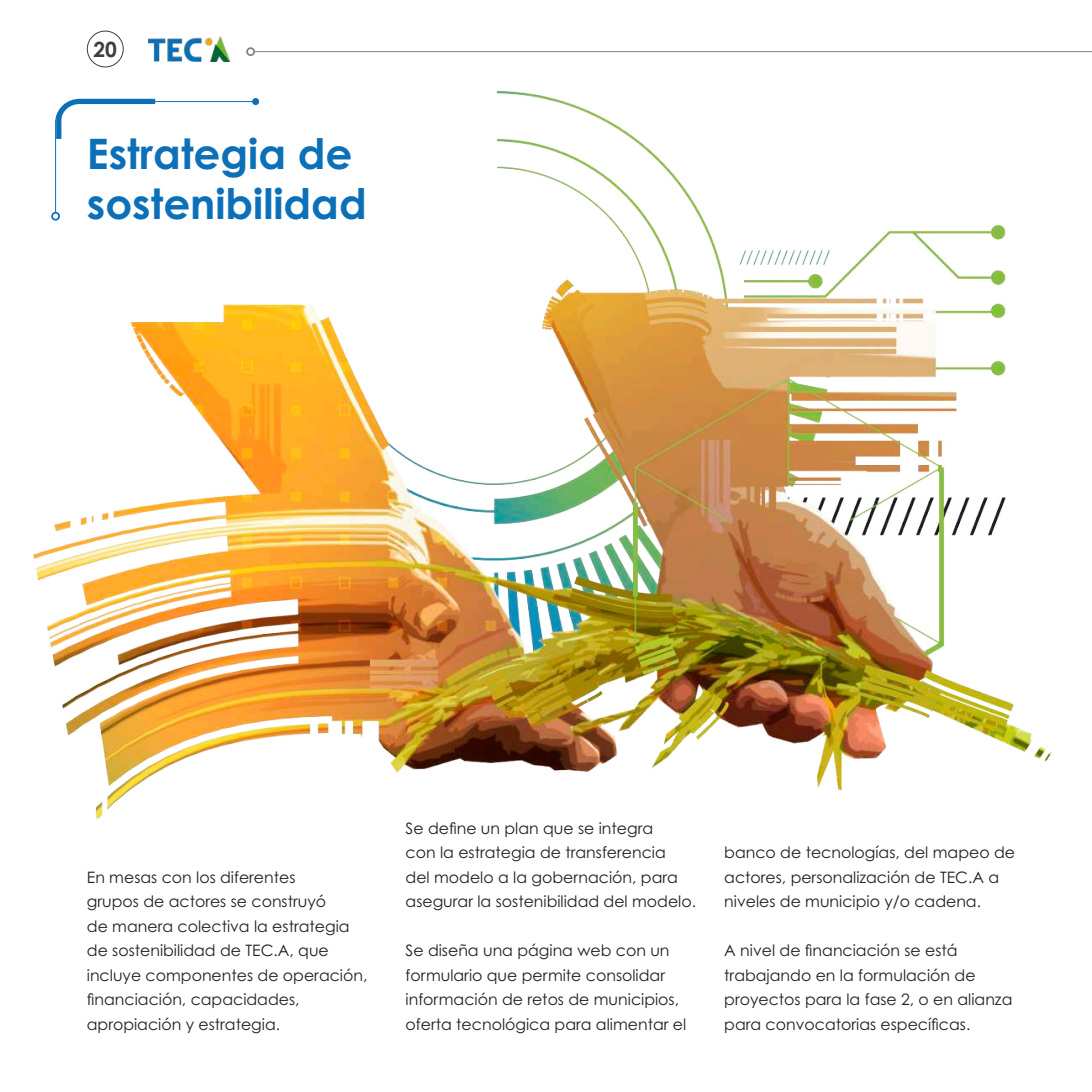
<style>
.page{position:relative;width:1092px;height:1092px;background:#fff}
.page>*{position:absolute;margin:0;border:0;box-sizing:border-box;transform-origin:0 0}
.t1{font:700 42px/50.4px "Century Gothic Pro";color:#0c70b9}
.t2{font:700 21px "Century Gothic Pro";color:#3e3e3f}
.t3{font:15.75px/24.5px "Century Gothic Pro";color:#231f20}
</style>
<div class="page">
<img style="left:33px;top:30px;width:1058px;height:790px">
<hr style="left:254px;top:51px;width:837px;height:1px;background:#808285">
<div style="left:246px;top:47px;width:9px;height:9px;border:2px solid #808285;border-radius:50%"></div>
<div style="left:51px;top:212px;width:9px;height:8px;border:2px solid #0c70b9;border-radius:50%"></div>
<div style="left:252px;top:98px;width:7px;height:7px;background:#0c70b9;border-radius:50%"></div>
<svg style="left:54px;top:96px;width:202px;height:118px"></svg>
<div style="left:87px;top:31px;width:37px;height:36px;border:1px solid #3e3e3f;border-radius:50%"></div>
<img style="left:148px;top:37px;width:82px;height:24px">
<h2 class="t2" style="left:93px;top:36px;width:25px">20</h2>
<h1 class="t1" style="left:87px;top:128px;width:281px">Estrategia de sostenibilidad</h1>
<p class="t3" style="left:87px;top:864px;width:282px">En mesas con los diferentes<br>grupos de actores se construyó<br>de manera colectiva la estrategia de sostenibilidad de TEC.A, que incluye componentes de operación, financiación, capacidades, apropiación y estrategia.</p>
<p class="t3" style="left:405px;top:815px;width:292px">Se define un plan que se integra<br>con la estrategia de transferencia<br>del modelo a la gobernación, para asegurar la sostenibilidad del modelo.</p>
<p class="t3" style="left:405px;top:937px;width:282px">Se diseña una página web con un formulario que permite consolidar información de retos de municipios, oferta tecnológica para alimentar el</p>
<p class="t3" style="left:724px;top:839px;width:292px">banco de tecnologías, del mapeo de actores, personalización de TEC.A a niveles de municipio y/o cadena.</p>
<p class="t3" style="left:724px;top:937px;width:289px">A nivel de financiación se está trabajando en la formulación de proyectos para la fase 2, o en alianza para convocatorias específicas.</p>
</div>
